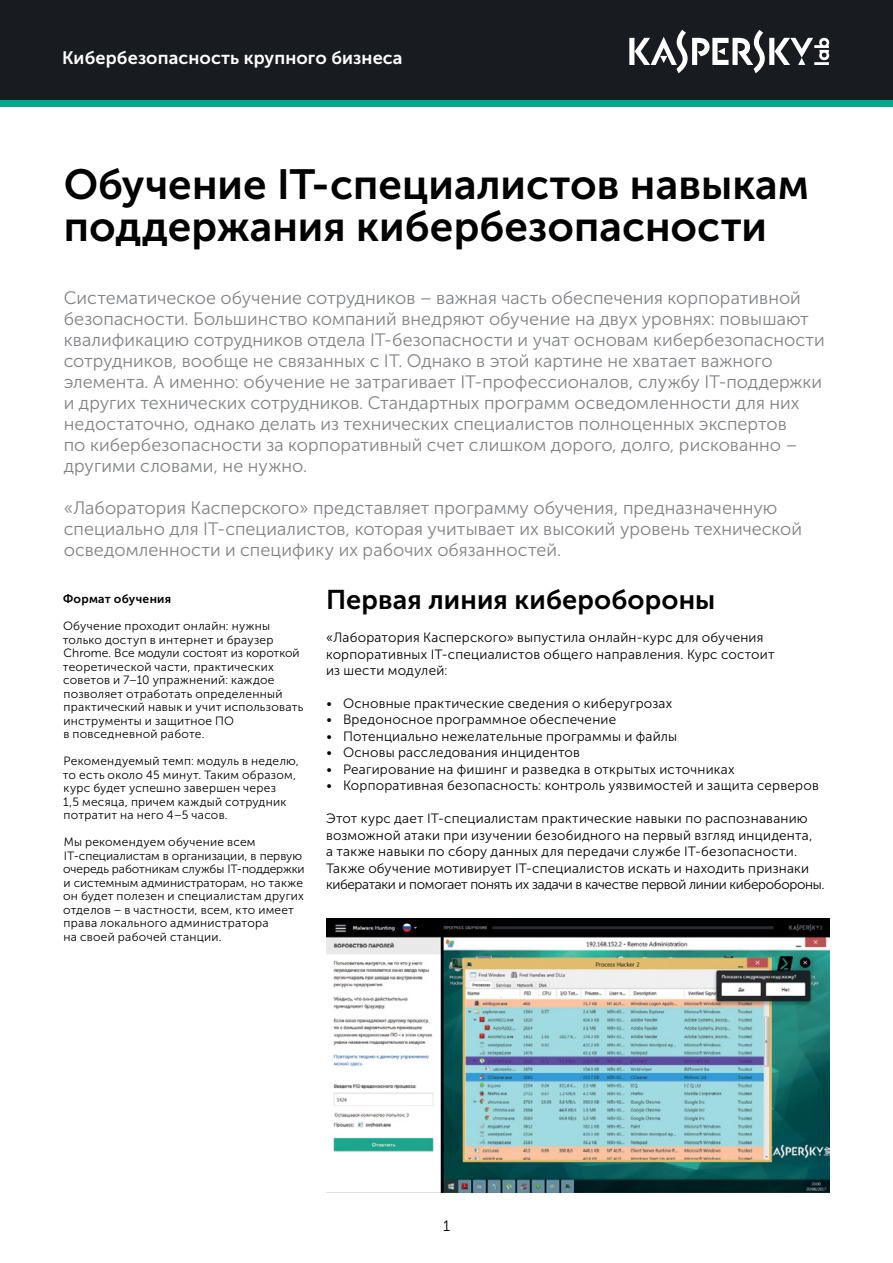
<style>
.page{position:relative;width:893px;height:1263px;background:#fff}
.page>*{position:absolute;margin:0;border:0;box-sizing:border-box;transform-origin:0 0}
.t1{font:42px/42px "Museo Sans Cyrl 700";color:#000}
.t2{font:27px "Museo Sans Cyrl 700";letter-spacing:.005em;color:#000}
.t3{font:18px/21px "Museo Sans Cyrl 300";letter-spacing:.005em;color:#808285}
.t4{font:18px "Museo Sans Cyrl 700";letter-spacing:.005em;color:#fff}
.t5{font:15px "Museo Sans Cyrl 300";color:#000}
.t6{font:13.5px/16.5px "Museo Sans Cyrl 300";letter-spacing:.015em;color:#000}
.t7{font:12px/13.5px "Museo Sans Cyrl 300";letter-spacing:.02em;color:#000}
.t8{font:12px "Museo Sans Cyrl 700";letter-spacing:.025em;color:#000}
</style>
<div class="page">
<div style="left:0;top:0;width:893px;height:100px;background:#181b20"></div>
<div style="left:0;top:100px;width:893px;height:6px;background:#00a88e"></div>
<svg style="left:629px;top:30px;width:200px;height:43px"></svg>
<img style="left:326px;top:918px;width:503px;height:274px">
<p class="t4" style="left:62px;top:48px;width:342px">Кибербезопасность крупного бизнеса</p>
<h1 class="t1" style="left:64px;top:164px;width:747px">Обучение IT-специалистов навыкам поддержания кибербезопасности</h1>
<p class="t3" style="left:64px;top:287px;width:762px">Систематическое обучение сотрудников – важная часть обеспечения корпоративной безопасности. Большинство компаний внедряют обучение на двух уровнях: повышают квалификацию сотрудников отдела IT-безопасности и учат основам кибербезопасности сотрудников, вообще не связанных с IT. Однако в этой картине не хватает важного элемента. А именно: обучение не затрагивает IT-профессионалов, службу IT-поддержки и других технических сотрудников. Стандартных программ осведомленности для них недостаточно, однако делать из технических специалистов полноценных экспертов<br>по кибербезопасности за корпоративный счет слишком дорого, долго, рискованно – другими словами, не нужно.</p>
<p class="t3" style="left:64px;top:498px;width:740px">«Лаборатория Касперского» представляет программу обучения, предназначенную специально для IT-специалистов, которая учитывает их высокий уровень технической осведомленности и специфику их рабочих обязанностей.</p>
<h2 class="t2" style="left:326px;top:585px;width:391px">Первая линия киберобороны</h2>
<p class="t6" style="left:326px;top:629px;width:450px">«Лаборатория Касперского» выпустила онлайн-курс для обучения корпоративных IT-специалистов общего направления. Курс состоит из шести модулей:</p>
<p class="t6" style="left:326px;top:695px;width:348px">• Основные практические сведения о киберугрозах</p>
<p class="t6" style="left:326px;top:712px;width:292px">• Вредоносное программное обеспечение</p>
<p class="t6" style="left:326px;top:728px;width:353px">• Потенциально нежелательные программы и файлы</p>
<p class="t6" style="left:326px;top:745px;width:255px">• Основы расследования инцидентов</p>
<p class="t6" style="left:326px;top:761px;width:410px">• Реагирование на фишинг и разведка в открытых источниках</p>
<p class="t6" style="left:326px;top:778px;width:494px">• Корпоративная безопасность: контроль уязвимостей и защита серверов</p>
<p class="t6" style="left:326px;top:811px;width:500px">Этот курс дает IT-специалистам практические навыки по распознаванию возможной атаки при изучении безобидного на первый взгляд инцидента,<br>а также навыки по сбору данных для передачи службе IT-безопасности.<br>Также обучение мотивирует IT-специалистов искать и находить признаки кибератаки и помогает понять их задачи в качестве первой линии киберобороны.</p>
<p class="t8" style="left:63px;top:592px;width:110px">Формат обучения</p>
<p class="t7" style="left:63px;top:619px;width:242px">Обучение проходит онлайн: нужны только доступ в интернет и браузер Chrome. Все модули состоят из короткой теоретической части, практических советов и 7–10 упражнений: каждое позволяет отработать определенный практический навык и учит использовать инструменты и защитное ПО<br>в повседневной работе.</p>
<p class="t7" style="left:63px;top:754px;width:238px">Рекомендуемый темп: модуль в неделю, то есть около 45 минут. Таким образом, курс будет успешно завершен через<br>1,5 месяца, причем каждый сотрудник потратит на него 4–5 часов.</p>
<p class="t7" style="left:63px;top:835px;width:243px">Мы рекомендуем обучение всем IT-специалистам в организации, в первую очередь работникам службы IT-поддержки и системным администраторам, но также он будет полезен и специалистам других отделов – в частности, всем, кто имеет права локального администратора<br>на своей рабочей станции.</p>
<p class="t5" style="left:443px;top:1218px;width:9px">1</p>
</div>
